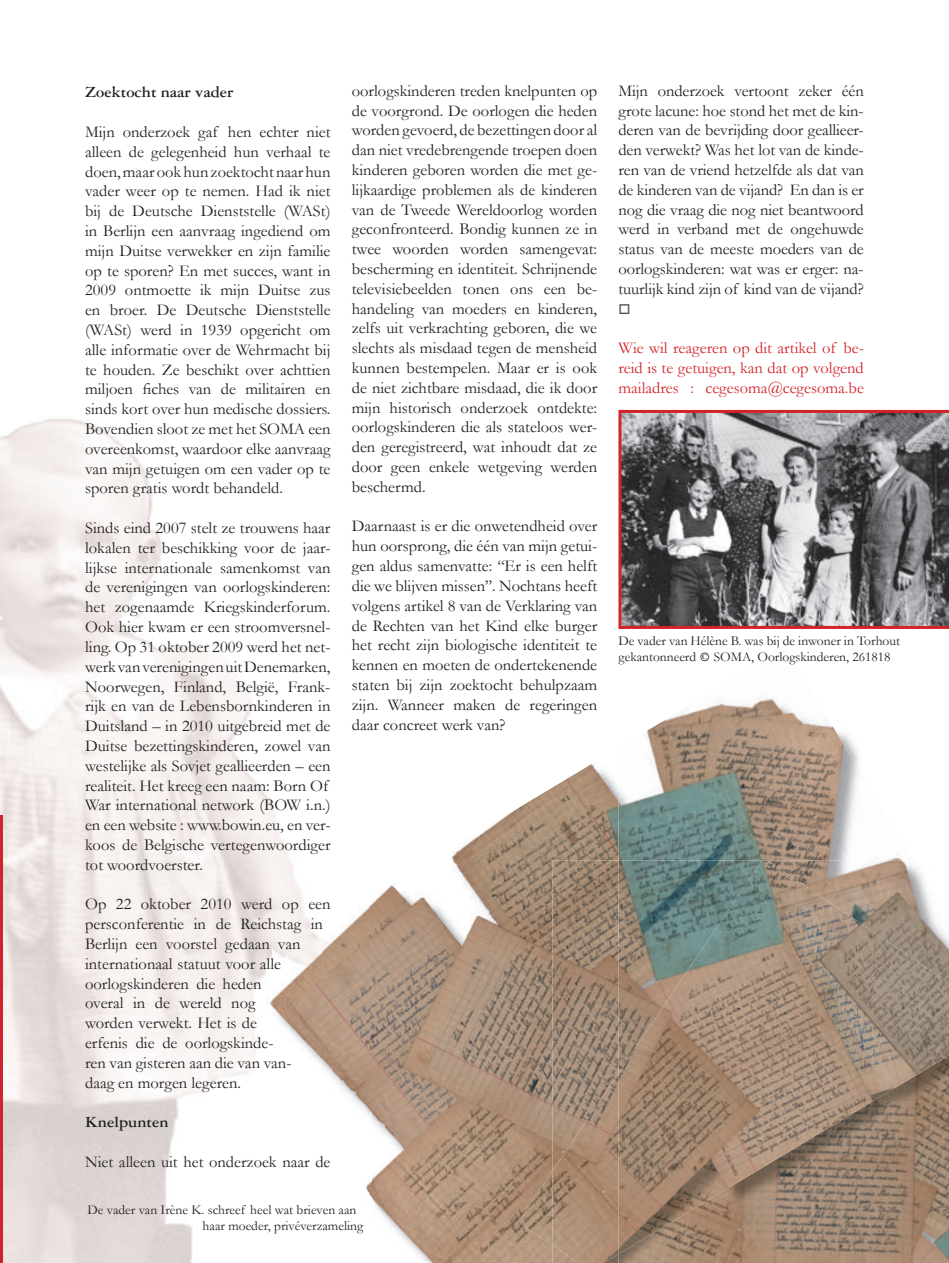
<style>
.page{position:relative;width:949px;height:1263px;background:#fff}
.page>*{position:absolute;margin:0;border:0;box-sizing:border-box;transform-origin:0 0}
.t1{font:16.5px/19.8px "Garamond";color:#231f20;text-align:justify}
.t2{font:16.5px/19.8px "Garamond";color:#d1232a;text-align:justify}
.t3{font:700 16.5px "Garamond Three";color:#231f20}
.t4{font:13.5px/16.2px "Garamond";color:#231f20}
.s1{font-family:"Garamond Three";font-weight:700}
</style>
<div class="page">
<img style="left:0;top:418px;width:250px;height:283px">
<img style="left:920px;top:1117px;width:28px;height:54px">
<img style="left:819px;top:1117px;width:101px;height:146px">
<img style="left:897px;top:1171px;width:51px;height:92px">
<img style="left:719px;top:1169px;width:100px;height:94px">
<img style="left:676px;top:1220px;width:43px;height:43px">
<img style="left:758px;top:698px;width:19px;height:3px">
<img style="left:238px;top:956px;width:34px;height:76px">
<img style="left:618px;top:701px;width:121px;height:159px">
<img style="left:739px;top:701px;width:163px;height:159px">
<img style="left:730px;top:811px;width:119px;height:49px">
<img style="left:803px;top:857px;width:74px;height:3px">
<img style="left:371px;top:851px;width:197px;height:412px">
<img style="left:322px;top:904px;width:49px;height:292px">
<img style="left:272px;top:902px;width:50px;height:163px">
<img style="left:568px;top:764px;width:50px;height:96px">
<img style="left:458px;top:799px;width:111px;height:52px">
<img style="left:533px;top:764px;width:36px;height:35px">
<img style="left:618px;top:860px;width:89px;height:111px">
<img style="left:707px;top:860px;width:18px;height:51px">
<img style="left:618px;top:971px;width:9px;height:43px">
<img style="left:552px;top:860px;width:66px;height:213px">
<img style="left:872px;top:860px;width:69px;height:70px">
<img style="left:921px;top:930px;width:27px;height:33px">
<svg style="left:761px;top:858px;width:6px;height:2px"></svg>
<img style="left:518px;top:1171px;width:34px;height:74px">
<img style="left:578px;top:1014px;width:98px;height:249px">
<img style="left:676px;top:911px;width:98px;height:309px">
<img style="left:774px;top:860px;width:98px;height:309px">
<img style="left:871px;top:963px;width:77px;height:154px">
<img style="left:627px;top:963px;width:49px;height:52px">
<img style="left:871px;top:911px;width:50px;height:52px">
<img style="left:725px;top:860px;width:49px;height:52px">
<img style="left:552px;top:1073px;width:66px;height:190px">
<svg style="left:618px;top:410px;width:330px;height:219px;background:#7e787a"></svg>
<svg style="left:0;top:815px;width:3px;height:448px"></svg>
<p class="t3" style="left:85px;top:83px;width:150px">Zoektocht naar vader</p>
<p class="t1" style="left:85px;top:122px;width:247px">Mijn onderzoek gaf hen echter niet alleen de gelegenheid hun verhaal te doen, maar ook hun zoektocht naar hun vader weer op te nemen. Had ik niet bij de Deutsche Dienststelle (WASt) in Berlijn een aanvraag ingediend om mijn Duitse verwekker en zijn familie op te sporen? En met succes, want in 2009 ontmoette ik mijn Duitse zus en broer. De Deutsche Dienststelle (WASt) werd in 1939 opgericht om alle informatie over de Wehrmacht bij te houden. Ze beschikt over achttien miljoen fiches van de militairen en sinds kort over hun medische dossiers.<br>Bovendien sloot ze met het SOMA een overeenkomst, waardoor elke aanvraag van mijn getuigen om een vader op te sporen gratis wordt behandeld.</p>
<p class="t1" style="left:85px;top:518px;width:247px;text-align:left">Sinds eind 2007 stelt ze trouwens haar lokalen ter beschikking voor de jaar&shy;lijkse internationale samenkomst van de verenigingen van oorlogskinderen: het zogenaamde Kriegskinderforum.<br>Ook hier kwam er een stroomversnel&shy;ling. Op 31 oktober 2009 werd het net&shy;werk van verenigingen uit Denemarken, Noorwegen, Finland, België, Frank&shy;rijk en van de Lebensbornkinderen in Duitsland – in 2010 uitgebreid met de Duitse bezettingskinderen, zowel van westelijke als Sovjet geallieerden – een realiteit. Het kreeg een naam: Born Of War international network (BOW i.n.) en een website : www.bowin.eu, en ver&shy;koos de Belgische vertegenwoordiger tot woordvoerster.</p>
<p class="t1" style="left:85px;top:894px;width:247px;text-align:left">Op 22 oktober 2010 werd op een persconferentie in de Reichstag in<br>Berlijn een voorstel gedaan van internationaal statuut voor alle oorlogskinderen die heden<br>overal in de wereld nog<br>worden verwekt. Het is de<br>erfenis die de oorlogskinde-<br>ren van gisteren aan die van van-<br>daag en morgen legeren.</p>
<p class="t3" style="left:85px;top:1113px;width:85px">Knelpunten</p>
<p class="t1" style="left:85px;top:1151px;width:247px">Niet alleen uit het onderzoek naar de</p>
<p class="t1" style="left:351px;top:81px;width:247px">oorlogskinderen treden knelpunten op de voorgrond. De oorlogen die heden worden gevoerd, de bezettingen door al dan niet vredebrengende troepen doen kinderen geboren worden die met ge&shy;lijkaardige problemen als de kinderen van de Tweede Wereldoorlog worden geconfronteerd. Bondig kunnen ze in twee woorden worden samengevat: bescherming en identiteit. Schrijnende televisiebeelden tonen ons een be&shy;handeling van moeders en kinderen, zelfs uit verkrachting geboren, die we slechts als misdaad tegen de mensheid kunnen bestempelen. Maar er is ook de niet zichtbare misdaad, die ik door mijn historisch onderzoek ontdekte: oorlogskinderen die als stateloos wer&shy;den geregistreerd, wat inhoudt dat ze door geen enkele wetgeving werden beschermd.</p>
<p class="t1" style="left:351px;top:516px;width:247px">Daarnaast is er die onwetendheid over hun oorsprong, die één van mijn getui&shy;gen aldus samenvatte: ‘‘Er is een helft die we blijven missen’’. Nochtans heeft volgens artikel 8 van de Verklaring van de Rechten van het Kind elke burger het recht zijn biologische identiteit te kennen en moeten de ondertekenende staten bij zijn zoektocht behulpzaam zijn. Wanneer maken de regeringen daar concreet werk van?</p>
<p class="t4" style="left:202px;top:1201px;width:162px;text-indent:-115px">De vader van Irène K. schreef heel wat brieven aan haar moeder, privéverzameling</p>
<p class="t1" style="left:618px;top:81px;width:247px">Mijn onderzoek vertoont zeker één grote lacune: hoe stond het met de kin&shy;deren van de bevrijding door geallieer&shy;den verwekt? Was het lot van de kinde&shy;ren van de vriend hetzelfde als dat van de kinderen van de vijand? En dan is er nog die vraag die nog niet beantwoord werd in verband met de ongehuwde status van de meeste moeders van de oorlogskinderen: wat was er erger: na&shy;tuurlijk kind zijn of kind van de vijand?</p>
<p class="t2" style="left:618px;top:338px;width:247px">Wie wil reageren op dit artikel of be&shy;reid is te getuigen, kan dat op volgend mailadres : cegesoma@cegesoma.be</p>
<p class="t4" style="left:618px;top:632px;width:283px">De vader van Hélène B. was bij de inwoner in Torhout gekantonneerd <span class="s1">©</span> SOMA, Oorlogskinderen, 261818</p>
</div>
